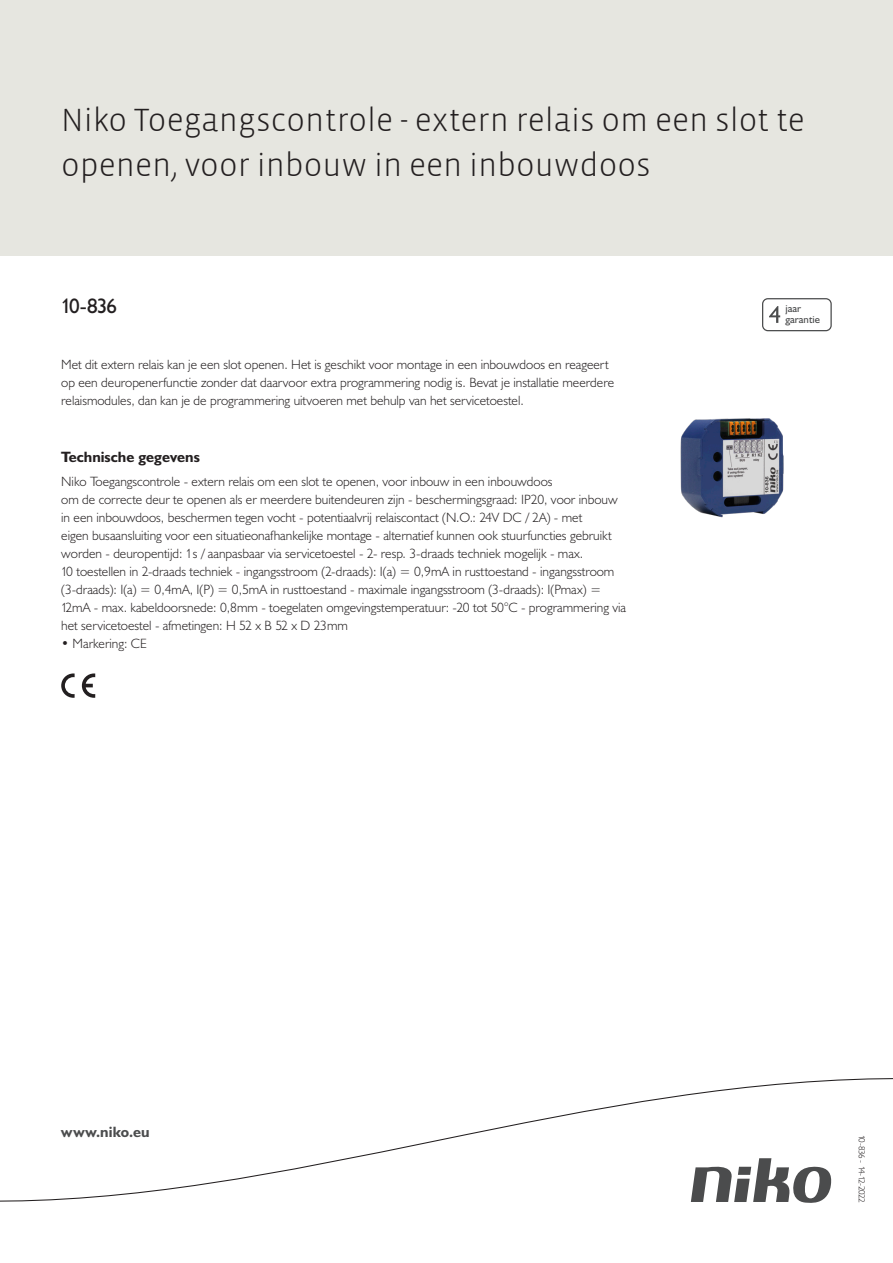
<style>
.page{position:relative;width:893px;height:1263px;background:#fff}
.page>*{position:absolute;margin:0;border:0;box-sizing:border-box;transform-origin:0 0}
.Title_datasheets{font:300 33px/45px "Vista Sans";color:#231f20}
.Article_number{font:21px "Humanist 521 BT";color:#231f20}
.Titles_parts{font:700 15px "Humanist 521 BT";color:#231f20}
.titel_afbeelding{font:700 15px "Humanist 521 BT";letter-spacing:.005em;color:#4b4c4d}
.Platte_tekst_CAB{font:300 13.5px/18px "Humanist 521 BT";color:#231f20}
.USP_Bullets{font:300 13.5px "Humanist 521 BT";color:#231f20}
.t1{font:10.8px/10.8px "Humanist 521 BT";color:#4b4c4d}
.Revision{font:300 9px "Humanist 521 BT";letter-spacing:-.055em;color:#231f20}
</style>
<div class="page">
<div style="left:0;top:0;width:893px;height:255px;background:#e6e6e0"></div>
<svg style="left:82px;top:673px;width:13px;height:25px"></svg>
<svg style="left:61px;top:673px;width:14px;height:25px"></svg>
<svg style="left:762px;top:298px;width:70px;height:33px"></svg>
<svg style="left:0;top:1078px;width:893px;height:125px"></svg>
<img style="left:680px;top:418px;width:104px;height:100px">
<p class="Title_datasheets" style="left:61px;top:98px;width:745px">Niko Toegangscontrole - extern relais om een slot te openen, voor inbouw in een inbouwdoos</p>
<p class="Article_number" style="left:61px;top:293px;width:57px">10-836</p>
<p class="t1" style="left:785px;top:303px;width:36px">jaar garantie</p>
<p class="Platte_tekst_CAB" style="left:61px;top:355px;width:554px">Met dit extern relais kan je een slot openen. Het is geschikt voor montage in een inbouwdoos en reageert op een deuropenerfunctie zonder dat daarvoor extra programmering nodig is. Bevat je installatie meerdere relaismodules, dan kan je de programmering uitvoeren met behulp van het servicetoestel.</p>
<p class="Titles_parts" style="left:61px;top:447px;width:140px">Technische gegevens</p>
<p class="Platte_tekst_CAB" style="left:61px;top:472px;width:493px">Niko Toegangscontrole - extern relais om een slot te openen, voor inbouw in een inbouwdoos</p>
<p class="Platte_tekst_CAB" style="left:61px;top:490px;width:566px">om de correcte deur te openen als er meerdere buitendeuren zijn - beschermingsgraad: IP20, voor inbouw in een inbouwdoos, beschermen tegen vocht - potentiaalvrij relaiscontact (N.O.: 24V DC / 2A) - met<br>eigen busaansluiting voor een situatieonafhankelijke montage - alternatief kunnen ook stuurfuncties gebruikt worden - deuropentijd: 1s / aanpasbaar via servicetoestel - 2- resp. 3-draads techniek mogelijk - max.<br>10 toestellen in 2-draads techniek - ingangsstroom (2-draads): I(a) = 0,9mA in rusttoestand - ingangsstroom (3-draads): I(a) = 0,4mA, I(P) = 0,5mA in rusttoestand - maximale ingangsstroom (3-draads): I(Pmax) = 12mA - max. kabeldoorsnede: 0,8mm - toegelaten omgevingstemperatuur: -20 tot 50°C - programmering via het servicetoestel - afmetingen: H 52 x B 52 x D 23mm</p>
<p class="USP_Bullets" style="left:61px;top:635px;width:87px">• Markering: CE</p>
<p class="titel_afbeelding" style="left:61px;top:1122px;width:90px">www.niko.eu</p>
<p class="Revision" style="left:868px;top:1134px;width:70px;rotate:90deg">10-836 - 14-12-2022</p>
</div>
